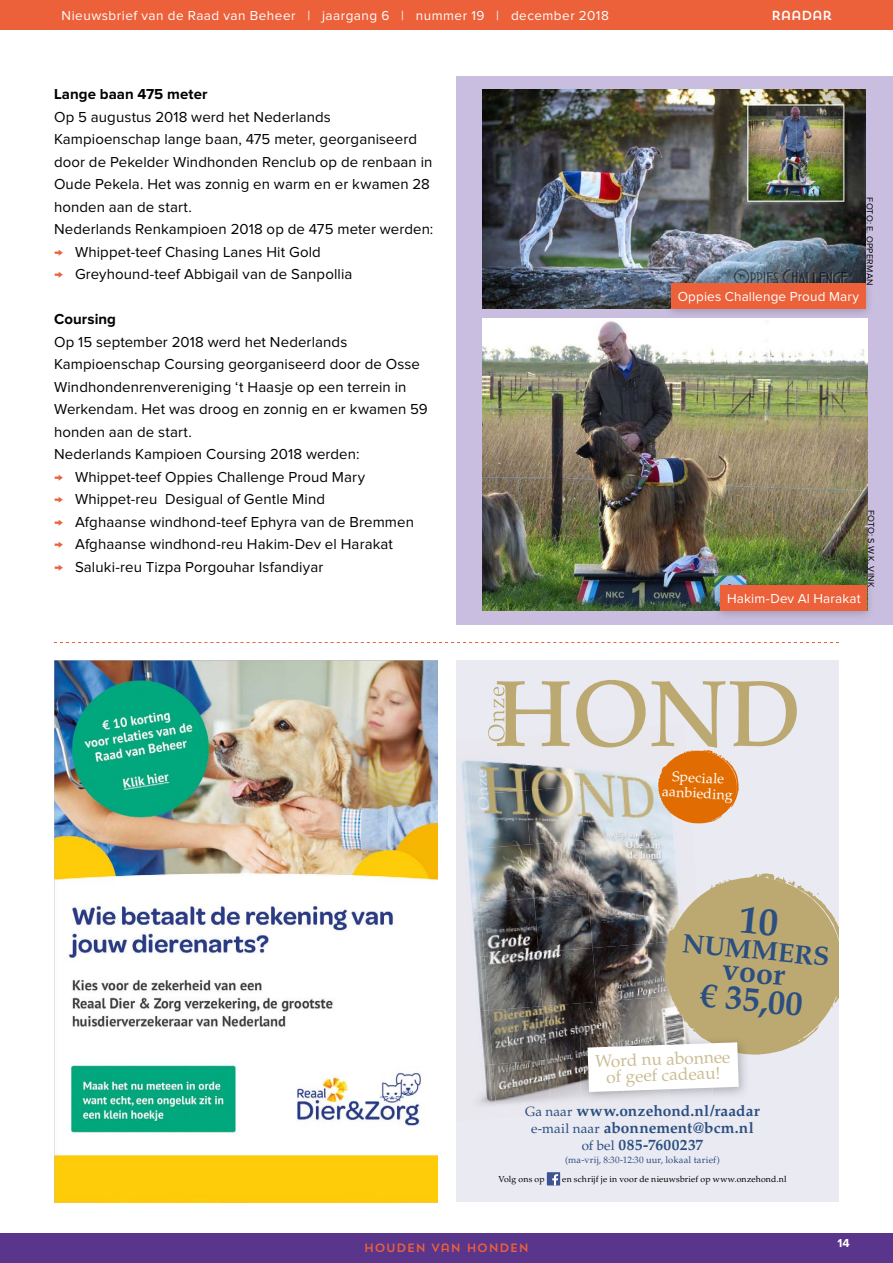
<style>
.page{position:relative;width:893px;height:1263px;background:#fff}
.page>*{position:absolute;margin:0;border:0;box-sizing:border-box;transform-origin:0 0}
.t1{font:700 34.35px "Palatino LT Std";color:#2b4f81}
.t2{font:700 30.45px "Palatino LT Std";color:#2b4f81}
.t3{font:700 26.55px "Palatino LT Std";color:#2b4f81}
.t4{font:17.25px/15.8px "Palatino LT Std";color:#ccbd94;text-align:center}
.t5{font:700 15.45px/17.2px "Palatino LT Std";letter-spacing:.005em;color:#2b4f80;text-align:center}
.t6{font:15px/22.5px "Proxima Nova";letter-spacing:.005em;color:#000}
.t7{font:700 15px "Proxima Nova";letter-spacing:.005em;color:#000}
.t8{font:14.1px/15.5px "Palatino LT Std";color:#fff;text-align:center}
.t9{font:13.5px "Proxima Nova";letter-spacing:.035em;color:#fff}
.t10{font:13.5px "Proxima Nova";letter-spacing:.01em;color:#fff}
.t11{font:13.05px "Trend Sans One";letter-spacing:-.07em;color:#fff}
.t12{font:12px "Trend Sans One";color:#ec613a}
.t13{font:700 12px "Proxima Nova";color:#fff}
.t14{font:9.3px "Palatino LT Std";letter-spacing:.015em;color:#2b4f80}
.t15{font:9px "Proxima Nova";letter-spacing:.03em;color:#000}
.t16{font:8.7px "Palatino LT Std";letter-spacing:.015em;color:#000}
.s1{color:#ec613a}
.s2{font-weight:400;font-size:13.5px}
</style>
<div class="page">
<div style="left:0;top:1233px;width:893px;height:30px;background:#59358c"></div>
<div style="left:0;top:0;width:893px;height:30px;background:#ec613a"></div>
<svg style="left:54px;top:642px;width:785px;height:1px"></svg>
<div style="left:456px;top:77px;width:437px;height:548px;background:#c9bedf"></div>
<img style="left:483px;top:318px;width:384px;height:292px">
<img style="left:483px;top:89px;width:382px;height:220px">
<div style="left:456px;top:660px;width:383px;height:542px;background:#eaeaf2"></div>
<img style="left:461px;top:760px;width:6px;height:35px">
<img style="left:467px;top:760px;width:21px;height:35px">
<img style="left:464px;top:795px;width:7px;height:54px">
<img style="left:471px;top:790px;width:55px;height:59px">
<img style="left:526px;top:824px;width:54px;height:20px">
<img style="left:580px;top:824px;width:54px;height:16px">
<img style="left:634px;top:824px;width:38px;height:12px">
<img style="left:467px;top:849px;width:9px;height:53px">
<img style="left:476px;top:844px;width:54px;height:58px">
<img style="left:530px;top:840px;width:54px;height:58px">
<img style="left:584px;top:836px;width:54px;height:58px">
<img style="left:638px;top:831px;width:38px;height:42px">
<img style="left:471px;top:902px;width:9px;height:54px">
<img style="left:480px;top:898px;width:54px;height:58px">
<img style="left:534px;top:894px;width:53px;height:58px">
<img style="left:475px;top:956px;width:9px;height:54px">
<img style="left:484px;top:952px;width:54px;height:58px">
<img style="left:538px;top:948px;width:49px;height:58px">
<img style="left:480px;top:1010px;width:8px;height:54px">
<img style="left:488px;top:1006px;width:55px;height:58px">
<img style="left:543px;top:1002px;width:44px;height:58px">
<img style="left:477px;top:1064px;width:16px;height:42px">
<img style="left:493px;top:1060px;width:54px;height:46px">
<img style="left:547px;top:1057px;width:33px;height:45px">
<svg style="left:488px;top:680px;width:309px;height:144px"></svg>
<img style="left:580px;top:1035px;width:7px;height:35px">
<img style="left:580px;top:1070px;width:42px;height:31px">
<div style="left:547px;top:1172px;width:13px;height:13px;background:#3e5294"></div>
<svg style="left:552px;top:1174px;width:6px;height:11px"></svg>
<img style="left:54px;top:660px;width:384px;height:543px">
<div style="left:663px;top:277px;width:211px;height:42px;background:#000;opacity:.2"></div>
<div style="left:671px;top:283px;width:194px;height:26px;background:#ec613a"></div>
<div style="left:712px;top:579px;width:163px;height:42px;background:#000;opacity:.2"></div>
<div style="left:720px;top:585px;width:147px;height:25px;background:#ec613a"></div>
<svg style="left:587px;top:873px;width:252px;height:219px;background:#b7ad94"></svg>
<p class="t9" style="left:62px;top:9px;width:549px">Nieuwsbrief van de Raad van Beheer | jaargang 6 | nummer 19 | december 2018</p>
<p class="t11" style="left:771px;top:7px;width:63px">RAADAR</p>
<p class="t7" style="left:54px;top:87px;width:155px">Lange baan 475 meter</p>
<p class="t6" style="left:54px;top:106px;width:381px">Op 5 augustus 2018 werd het Nederlands Kampioenschap lange baan, 475 meter, georganiseerd door de Pekelder Windhonden Renclub op de renbaan in Oude Pekela. Het was zonnig en warm en er kwamen 28 honden aan de start.<br>Nederlands Renkampioen 2018 op de 475 meter werden:</p>
<p class="t6" style="left:54px;top:241px;width:268px"><span class="s1">→</span> Whippet-teef Chasing Lanes Hit Gold</p>
<p class="t6" style="left:54px;top:263px;width:300px"><span class="s1">→</span> Greyhound-teef Abbigail van de Sanpollia</p>
<p class="t7" style="left:54px;top:312px;width:64px">Coursing</p>
<p class="t6" style="left:54px;top:331px;width:375px">Op 15 september 2018 werd het Nederlands Kampioenschap Coursing georganiseerd door de Osse Windhondenrenvereniging ‘t Haasje op een terrein in Werkendam. Het was droog en zonnig en er kwamen 59 honden aan de start.<br>Nederlands Kampioen Coursing 2018 werden:</p>
<p class="t6" style="left:54px;top:466px;width:313px"><span class="s1">→</span> Whippet-teef Oppies Challenge Proud Mary</p>
<p class="t6" style="left:54px;top:488px;width:272px"><span class="s1">→</span> Whippet-reu Desigual of Gentle Mind</p>
<p class="t6" style="left:54px;top:511px;width:361px"><span class="s1">→</span> Afghaanse windhond-teef Ephyra van de Bremmen</p>
<p class="t6" style="left:54px;top:533px;width:340px"><span class="s1">→</span> Afghaanse windhond-reu Hakim-Dev el Harakat</p>
<p class="t6" style="left:54px;top:556px;width:271px"><span class="s1">→</span> Saluki-reu Tizpa Porgouhar Isfandiyar</p>
<p class="t15" style="left:874px;top:197px;width:89px;rotate:90deg">FOTO: E. OPPERMAN</p>
<p class="t10" style="left:678px;top:291px;width:183px">Oppies Challenge Proud Mary</p>
<p class="t15" style="left:875px;top:510px;width:79px;rotate:90deg">FOTO: S.W.K. VINK</p>
<p class="t10" style="left:727px;top:592px;width:135px">Hakim-Dev Al Harakat</p>
<p class="t8" style="left:663px;top:768px;width:72px;rotate:3deg">Speciale aanbieding</p>
<h3 class="t3" style="left:684px;top:927px;width:149px;rotate:6deg">NUMMERS</h3>
<h2 class="t2" style="left:725px;top:951px;width:64px;rotate:6deg">voor</h2>
<h1 class="t1" style="left:701px;top:975px;width:105px;rotate:5deg">€ 35,00</h1>
<p class="t4" style="left:595px;top:1054px;width:137px;rotate:-2deg">Word nu abonnee of geef cadeau!</p>
<p class="t5" style="left:525px;top:1102px;width:236px"><span class="s2">Ga naar</span> www.onzehond.nl/raadar <span class="s2">e-mail naar</span> abonnement@bcm.nl <span class="s2">of bel</span> 085-7600237</p>
<p class="t14" style="left:565px;top:1154px;width:156px">(ma-vrij, 8:30-12:30 uur, lokaal tarief)</p>
<p class="t16" style="left:498px;top:1173px;width:48px">Volg ons op</p>
<p class="t16" style="left:562px;top:1173px;width:226px">en schrijf je in voor de nieuwsbrief op www.onzehond.nl</p>
<p class="t12" style="left:364px;top:1240px;width:167px">HOUDEN VAN HONDEN</p>
<p class="t13" style="left:837px;top:1237px;width:14px">14</p>
</div>
